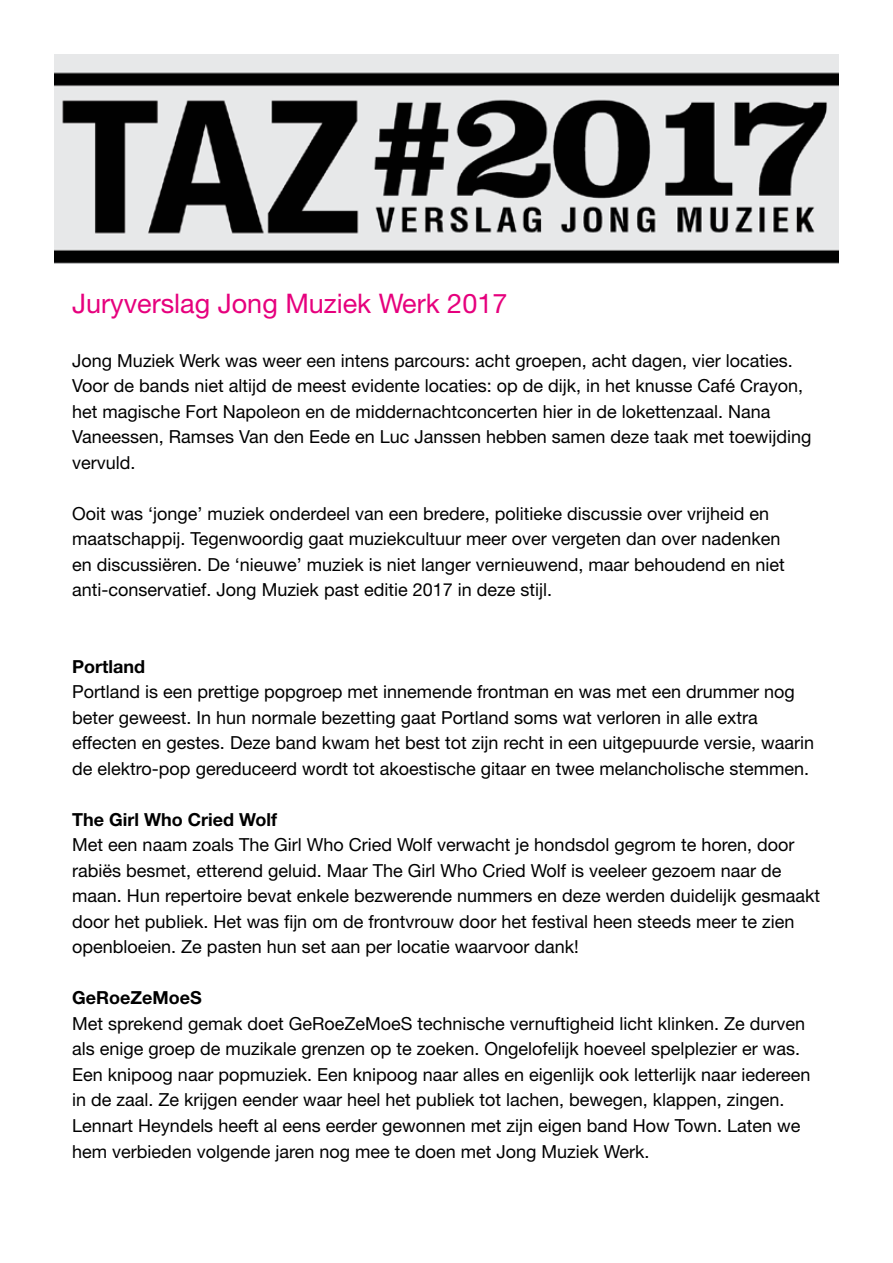
<style>
.page{position:relative;width:893px;height:1263px;background:#fff}
.page>*{position:absolute;margin:0;border:0;box-sizing:border-box;transform-origin:0 0}
.t1{font:27px "Helvetica Neue LT Std";color:#e6007d}
.t2{font:18px/25.5px "Helvetica Neue LT Std";color:#000}
.t3{font:700 18px "Helvetica Neue LT Std";color:#000}
</style>
<div class="page">
<img style="left:54px;top:54px;width:785px;height:210px">
<h1 class="t1" style="left:72px;top:287px;width:437px">Juryverslag Jong Muziek Werk 2017</h1>
<p class="t2" style="left:72px;top:347px;width:741px">Jong Muziek Werk was weer een intens parcours: acht groepen, acht dagen, vier locaties.<br>Voor de bands niet altijd de meest evidente locaties: op de dijk, in het knusse Café Crayon, het magische Fort Napoleon en de middernachtconcerten hier in de lokettenzaal. Nana Vaneessen, Ramses Van den Eede en Luc Janssen hebben samen deze taak met toewijding vervuld.</p>
<p class="t2" style="left:72px;top:500px;width:714px">Ooit was ‘jonge’ muziek onderdeel van een bredere, politieke discussie over vrijheid en maatschappij. Tegenwoordig gaat muziekcultuur meer over vergeten dan over nadenken en discussiëren. De ‘nieuwe’ muziek is niet langer vernieuwend, maar behoudend en niet anti-conservatief. Jong Muziek past editie 2017 in deze stijl.</p>
<p class="t3" style="left:72px;top:655px;width:74px">Portland</p>
<p class="t2" style="left:72px;top:679px;width:743px">Portland is een prettige popgroep met innemende frontman en was met een drummer nog beter geweest. In hun normale bezetting gaat Portland soms wat verloren in alle extra effecten en gestes. Deze band kwam het best tot zijn recht in een uitgepuurde versie, waarin de elektro-pop gereduceerd wordt tot akoestische gitaar en twee melancholische stemmen.</p>
<p class="t3" style="left:72px;top:808px;width:206px">The Girl Who Cried Wolf</p>
<p class="t2" style="left:72px;top:832px;width:749px">Met een naam zoals The Girl Who Cried Wolf verwacht je hondsdol gegrom te horen, door rabiës besmet, etterend geluid. Maar The Girl Who Cried Wolf is veeleer gezoem naar de maan. Hun repertoire bevat enkele bezwerende nummers en deze werden duidelijk gesmaakt door het publiek. Het was fijn om de frontvrouw door het festival heen steeds meer te zien openbloeien. Ze pasten hun set aan per locatie waarvoor dank!</p>
<p class="t3" style="left:72px;top:987px;width:131px">GeRoeZeMoeS</p>
<p class="t2" style="left:72px;top:1010px;width:740px">Met sprekend gemak doet GeRoeZeMoeS technische vernuftigheid licht klinken. Ze durven als enige groep de muzikale grenzen op te zoeken. Ongelofelijk hoeveel spelplezier er was.<br>Een knipoog naar popmuziek. Een knipoog naar alles en eigenlijk ook letterlijk naar iedereen in de zaal. Ze krijgen eender waar heel het publiek tot lachen, bewegen, klappen, zingen.<br>Lennart Heyndels heeft al eens eerder gewonnen met zijn eigen band How Town. Laten we hem verbieden volgende jaren nog mee te doen met Jong Muziek Werk.</p>
</div>
